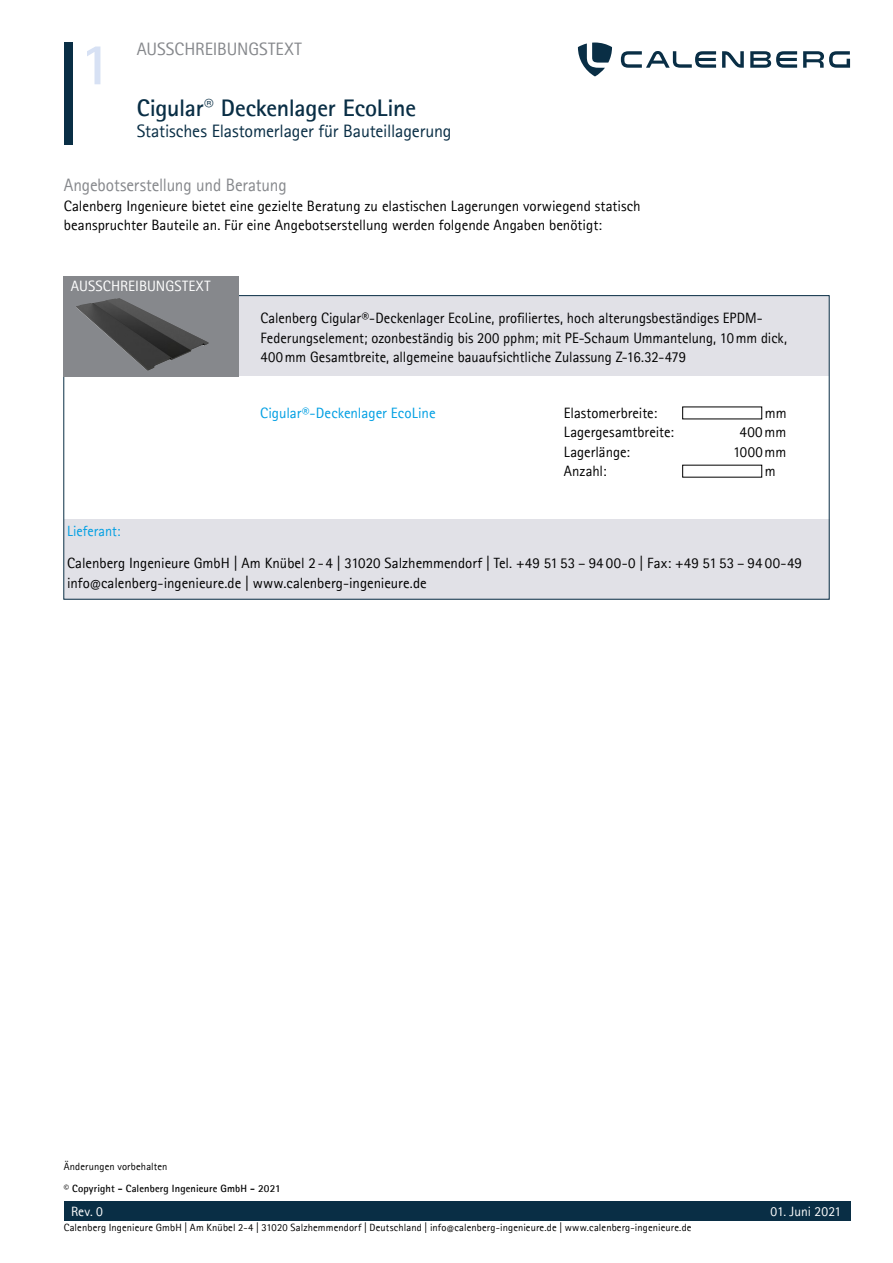
<style>
.page{position:relative;width:893px;height:1263px;background:#fff}
.page>*{position:absolute;margin:0;border:0;box-sizing:border-box;transform-origin:0 0}
.t1{font:700 59.55px "Rotis Sans Serif Pro";color:#d7e1f4}
.t2{font:700 24px "Rotis Sans Serif Pro";letter-spacing:-.01em;color:#092e45}
.t3{font:18px "Rotis Sans Serif Pro";letter-spacing:-.01em;color:#092e45}
.t4{font:18px "Rotis Sans Serif Pro";letter-spacing:-.005em;color:#86888c;scale:.96 1}
.t5{font:18px "Rotis Sans Serif Pro";letter-spacing:-.005em;color:#86888c}
.t6{font:15px/19.5px "Rotis Sans Serif Pro";color:#000}
.t7{font:15px "Rotis Sans Serif Pro";color:#009fe3}
.t8{font:15px "Rotis Sans Serif Pro";letter-spacing:.005em;color:#fff}
.t9{font:14.85px/19.5px "Rotis Sans Serif Pro";color:#000}
.t10{font:14.85px "Rotis Sans Serif Pro";color:#009fe3;scale:.96 1}
.t11{font:13.5px "Rotis Sans Serif Pro";letter-spacing:.005em;color:#fff}
.t12{font:10.5px "Rotis Sans Serif Pro";letter-spacing:.01em;color:#000}
.t13{font:700 10.5px "Rotis Sans Serif Pro";letter-spacing:.01em;color:#000}
.s1{font-family:"Univers LT Pro";font-weight:300;font-stretch:condensed}
.s2{font-size:13.35px}
.s3{font-size:9px}
</style>
<div class="page">
<div style="left:64px;top:43px;width:8px;height:102px;background:#092e45"></div>
<svg style="left:621px;top:51px;width:229px;height:17px"></svg>
<svg style="left:578px;top:43px;width:34px;height:33px"></svg>
<div style="left:64px;top:519px;width:766px;height:80px;background:#e1e1e7"></div>
<div style="left:64px;top:1201px;width:786px;height:19px;background:#092e45"></div>
<div style="left:64px;top:296px;width:765px;height:80px;background:#e1e1e7"></div>
<div style="left:63px;top:276px;width:176px;height:100px;background:#86888c"></div>
<img style="left:76px;top:298px;width:133px;height:73px">
<h1 class="t1" style="left:80px;top:26px;width:34px">1</h1>
<p class="t5" style="left:137px;top:38px;width:167px">AUSSCHREIBUNGSTEXT</p>
<h2 class="t2" style="left:137px;top:92px;width:281px">Cigular<span class="s1">®</span> Deckenlager EcoLine</h2>
<p class="t3" style="left:137px;top:121px;width:316px">Statisches Elastomerlager für Bauteillagerung</p>
<p class="t4" style="left:64px;top:174px;width:234px">Angebotserstellung und Beratung</p>
<p class="t6" style="left:64px;top:196px;width:578px">Calenberg Ingenieure bietet eine gezielte Beratung zu elastischen Lagerungen vorwiegend statisch beanspruchter Bauteile an. Für eine Angebotserstellung werden folgende Angaben benötigt:</p>
<p class="t8" style="left:71px;top:277px;width:141px">AUSSCHREIBUNGSTEXT</p>
<p class="t10" style="left:67px;top:522px;width:57px">Lieferant:</p>
<p class="t6" style="left:260px;top:308px;width:528px">Calenberg Cigular®-Deckenlager EcoLine, profiliertes, hoch alterungsbeständiges EPDM-<br>Federungselement; ozonbeständig bis 200 pphm; mit PE-Schaum Ummantelung, 10mm dick,<br>400mm Gesamtbreite, allgemeine bauaufsichtliche Zulassung Z-16.32-479</p>
<p class="t7" style="left:260px;top:404px;width:177px">Cigular®-Deckenlager EcoLine</p>
<p class="t6" style="left:564px;top:403px;width:95px">Elastomerbreite:</p>
<p class="t6" style="left:765px;top:403px;width:23px">mm</p>
<p class="t6" style="left:564px;top:423px;width:112px">Lagergesamtbreite:</p>
<p class="t6" style="left:739px;top:423px;width:48px">400mm</p>
<p class="t6" style="left:564px;top:442px;width:68px">Lagerlänge:</p>
<p class="t6" style="left:733px;top:442px;width:55px">1000mm</p>
<p class="t6" style="left:564px;top:462px;width:44px">Anzahl:</p>
<p class="t6" style="left:765px;top:462px;width:12px">m</p>
<p class="t9" style="left:67px;top:554px;width:736px">Calenberg Ingenieure GmbH | Am Knübel 2 -4 | 31020 Salzhemmendorf | Tel. +49 51 53 – 94 00-0 | Fax: +49 51 53 – 94 00-49 info<span class="s2">@</span>calenberg-ingenieure.de | www.calenberg-ingenieure.de</p>
<p class="t12" style="left:64px;top:1161px;width:105px">Änderungen vorbehalten</p>
<p class="t13" style="left:64px;top:1181px;width:218px">© Copyright - Calenberg Ingenieure GmbH - 2021</p>
<p class="t12" style="left:64px;top:1221px;width:629px">Calenberg Ingenieure GmbH | Am Knübel 2-4 | 31020 Salzhemmendorf | Deutschland | info<span class="s3">@</span>calenberg-ingenieure.de | www.calenberg-ingenieure.de</p>
<p class="t11" style="left:71px;top:1203px;width:34px">Rev. 0</p>
<p class="t11" style="left:770px;top:1203px;width:72px">01. Juni 2021</p>
</div>
